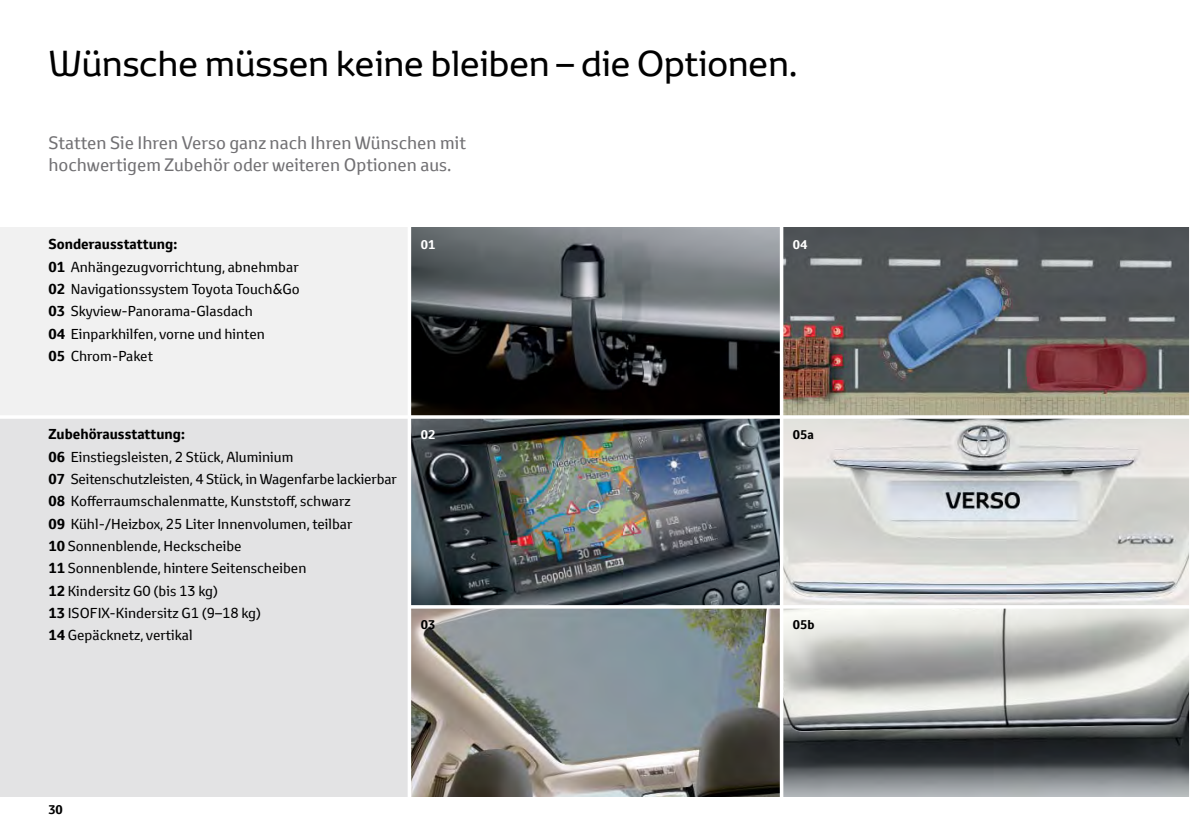
<style>
.page{position:relative;width:1191px;height:834px;background:#fff}
.page>*{position:absolute;margin:0;border:0;box-sizing:border-box;transform-origin:0 0}
.t1{font:35px "Toyota Display";color:#000}
.t2{font:17.5px/22.4px "Toyota Text";color:#717073}
.t3{font:14px/22.4px "Toyota Text";color:#000}
.t4{font:700 14px "Toyota Text";color:#000}
.t5{font:700 12.25px "Toyota Text";color:#000}
.t6{font:700 12.25px "Toyota Text";color:#fff}
.s1{font-weight:700}
</style>
<div class="page">
<div style="left:0;top:227px;width:1191px;height:190px;background:#f1f1f1"></div>
<div style="left:0;top:417px;width:1191px;height:379px;background:#e3e3e4"></div>
<img style="left:411px;top:227px;width:778px;height:569px">
<hr style="left:408px;top:221px;width:3px;height:583px;background:#fff">
<hr style="left:780px;top:221px;width:3px;height:583px;background:#fff">
<hr style="left:0;top:415px;width:1191px;height:3px;background:#fff">
<hr style="left:409px;top:605px;width:782px;height:3px;background:#fff">
<hr style="left:1189px;top:223px;width:2px;height:581px;background:#fff">
<h1 class="t1" style="left:48px;top:40px;width:751px">Wünsche müssen keine bleiben – die Optionen.</h1>
<p class="t2" style="left:48px;top:131px;width:419px">Statten Sie Ihren Verso ganz nach Ihren Wünschen mit hochwertigem Zubehör oder weiteren Optionen aus.</p>
<p class="t4" style="left:48px;top:235px;width:130px">Sonderausstattung:</p>
<p class="t3" style="left:48px;top:255px;width:253px"><span class="s1">01</span> Anhängezugvorrichtung, abnehmbar<br><span class="s1">02</span> Navigationssystem Toyota Touch&amp;Go<br><span class="s1">03</span> Skyview-Panorama-Glasdach<br><span class="s1">04</span> Einparkhilfen, vorne und hinten<br><span class="s1">05</span> Chrom-Paket</p>
<p class="t6" style="left:421px;top:237px;width:16px">01</p>
<p class="t6" style="left:793px;top:237px;width:16px">04</p>
<p class="t3" style="left:48px;top:423px;width:350px"><span class="s1">Zubehörausstattung:<br>06</span> Einstiegsleisten, 2 Stück, Aluminium<br><span class="s1">07</span> Seitenschutzleisten, 4 Stück, in Wagenfarbe lackierbar <span class="s1">08</span> Kofferraumschalenmatte, Kunststoff, schwarz<br><span class="s1">09</span> Kühl-/Heizbox, 25 Liter Innenvolumen, teilbar<br><span class="s1">10</span> Sonnenblende, Heckscheibe<br><span class="s1">11</span> Sonnenblende, hintere Seitenscheiben<br><span class="s1">12</span> Kindersitz G0 (bis 13 kg)<br><span class="s1">13</span> ISOFIX-Kindersitz G1 (9–18 kg)<br><span class="s1">14</span> Gepäcknetz, vertikal</p>
<p class="t6" style="left:421px;top:426px;width:16px">02</p>
<p class="t5" style="left:793px;top:426px;width:22px">05a</p>
<p class="t5" style="left:421px;top:616px;width:16px">03</p>
<p class="t5" style="left:793px;top:616px;width:23px">05b</p>
<p class="t5" style="left:48px;top:800px;width:16px">30</p>
</div>
